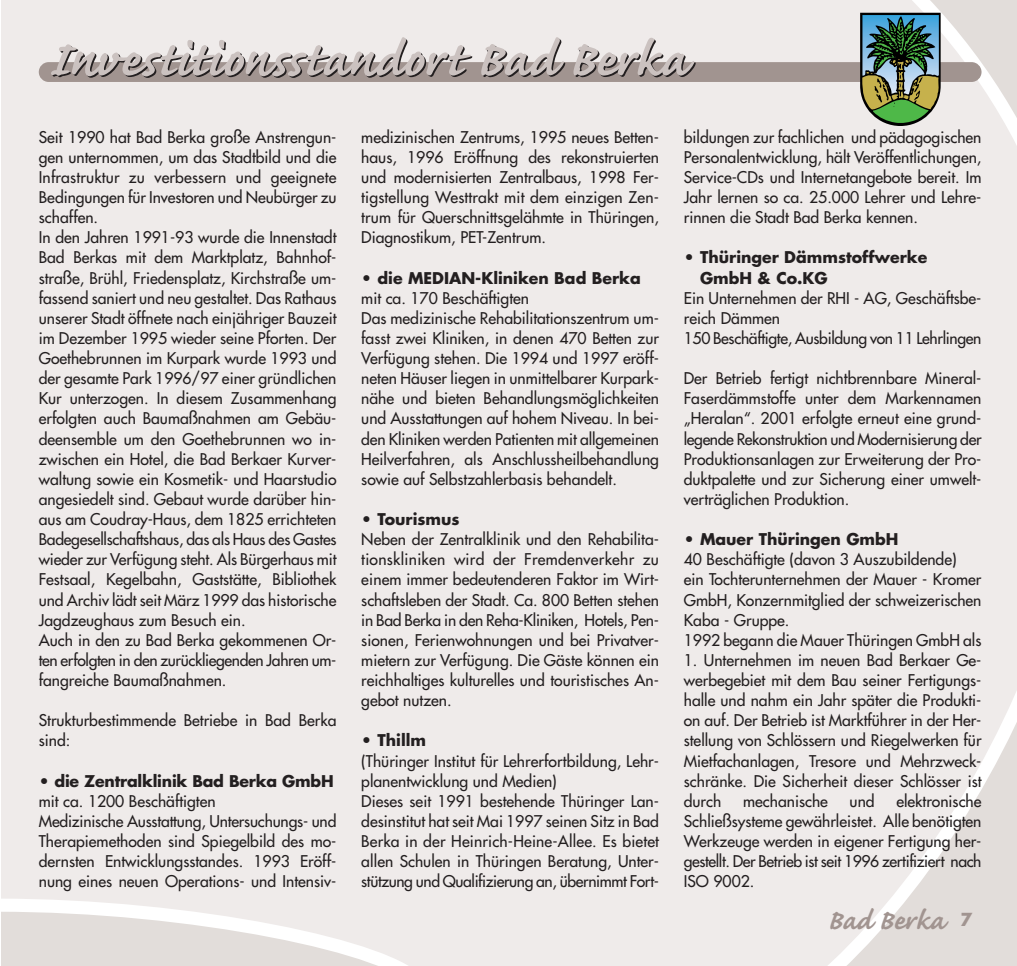
<style>
.page{position:relative;width:1017px;height:966px;background:#fff}
.page>*{position:absolute;margin:0;border:0;box-sizing:border-box;transform-origin:0 0}
.t1{font:700 63px "Caflisch Script";color:#231f20}
.t2{font:700 35px "Caflisch Script";letter-spacing:.005em;color:#a19490}
.t3{font:15.75px/20.1px "Futura";color:#231f20}
.t4{font:700 15.75px/20.1px "Futura";color:#231f20}
.s1{font-family:"Futura";font-size:17.5px}
</style>
<div class="page">
<div style="left:2px;top:0;width:1015px;height:966px;background:#efebea"></div>
<div style="left:39px;top:62px;width:942px;height:20px;background:#a19490;border-radius:10px"></div>
<svg style="left:860px;top:13px;width:80px;height:113px"></svg>
<h1 class="t1" style="left:50px;top:39px;width:639px">Investitionsstandort Bad Berka</h1>
<p class="t3" style="left:39px;top:128px;width:299px">Seit 1990 hat Bad Berka große Anstrengun&shy;gen unternommen, um das Stadtbild und die Infrastruktur zu verbessern und geeignete Bedingungen für Investoren und Neubürger zu schaffen.<br>In den Jahren 1991-93 wurde die Innenstadt Bad Berkas mit dem Marktplatz, Bahnhof&shy;straße, Brühl, Friedensplatz, Kirchstraße um&shy;fassend saniert und neu gestaltet. Das Rathaus unserer Stadt öffnete nach einjähriger Bauzeit im Dezember 1995 wieder seine Pforten. Der Goethebrunnen im Kurpark wurde 1993 und der gesamte Park 1996/97 einer gründlichen Kur unterzogen. In diesem Zusammenhang erfolgten auch Baumaßnahmen am Gebäu&shy;deensemble um den Goethebrunnen wo in&shy;zwischen ein Hotel, die Bad Berkaer Kurver&shy;waltung sowie ein Kosmetik- und Haarstudio angesiedelt sind. Gebaut wurde darüber hin&shy;aus am Coudray-Haus, dem 1825 errichteten Badegesellschaftshaus, das als Haus des Gastes wieder zur Verfügung steht. Als Bürgerhaus mit Festsaal, Kegelbahn, Gaststätte, Bibliothek und Archiv lädt seit März 1999 das historische Jagdzeughaus zum Besuch ein.<br>Auch in den zu Bad Berka gekommenen Or&shy;ten erfolgten in den zurückliegenden Jahren um&shy;fangreiche Baumaßnahmen.</p>
<p class="t3" style="left:39px;top:711px;width:299px">Strukturbestimmende Betriebe in Bad Berka sind:</p>
<p class="t4" style="left:39px;top:772px;width:296px">• die Zentralklinik Bad Berka GmbH</p>
<p class="t3" style="left:39px;top:792px;width:299px">mit ca. 1200 Beschäftigten<br>Medizinische Ausstattung, Untersuchungs- und Therapiemethoden sind Spiegelbild des mo&shy;dernsten Entwicklungsstandes. 1993 Eröff&shy;nung eines neuen Operations- und Intensiv-</p>
<p class="t3" style="left:361px;top:128px;width:299px;text-align:justify">medizinischen Zentrums, 1995 neues Betten&shy;haus, 1996 Eröffnung des rekonstruierten und modernisierten Zentralbaus, 1998 Fer&shy;tigstellung Westtrakt mit dem einzigen Zen&shy;trum für Querschnittsgelähmte in Thüringen, Diagnostikum, PET-Zentrum.</p>
<p class="t4" style="left:361px;top:269px;width:281px">• die MEDIAN-Kliniken Bad Berka</p>
<p class="t3" style="left:361px;top:289px;width:299px">mit ca. 170 Beschäftigten<br>Das medizinische Rehabilitationszentrum um&shy;fasst zwei Kliniken, in denen 470 Betten zur Verfügung stehen. Die 1994 und 1997 eröff&shy;neten Häuser liegen in unmittelbarer Kurpark&shy;nähe und bieten Behandlungsmöglichkeiten und Ausstattungen auf hohem Niveau. In bei&shy;den Kliniken werden Patienten mit allgemeinen Heilverfahren, als Anschlussheilbehandlung sowie auf Selbstzahlerbasis behandelt.</p>
<p class="t4" style="left:361px;top:510px;width:100px">• Tourismus</p>
<p class="t3" style="left:361px;top:530px;width:299px;text-align:justify">Neben der Zentralklinik und den Rehabilita&shy;tionskliniken wird der Fremdenverkehr zu einem immer bedeutenderen Faktor im Wirt&shy;schaftsleben der Stadt. Ca. 800 Betten stehen in Bad Berka in den Reha-Kliniken, Hotels, Pen&shy;sionen, Ferienwohnungen und bei Privatver&shy;mietern zur Verfügung. Die Gäste können ein reichhaltiges kulturelles und touristisches An&shy;gebot nutzen.</p>
<p class="t4" style="left:361px;top:732px;width:66px">• Thillm</p>
<p class="t3" style="left:361px;top:752px;width:299px">(Thüringer Institut für Lehrerfortbildung, Lehr&shy;planentwicklung und Medien)<br>Dieses seit 1991 bestehende Thüringer Lan&shy;desinstitut hat seit Mai 1997 seinen Sitz in Bad Berka in der Heinrich-Heine-Allee. Es bietet allen Schulen in Thüringen Beratung, Unter&shy;stützung und Qualifizierung an, übernimmt Fort-</p>
<p class="t3" style="left:684px;top:128px;width:299px;text-align:justify">bildungen zur fachlichen und pädagogischen Personalentwicklung, hält Veröffentlichungen, Service-CDs und Internetangebote bereit. Im Jahr lernen so ca. 25.000 Lehrer und Lehre&shy;rinnen die Stadt Bad Berka kennen.</p>
<p class="t4" style="left:700px;top:249px;width:229px;text-indent:-16px">• Thüringer Dämmstoffwerke<br>GmbH &amp; Co.KG</p>
<p class="t3" style="left:684px;top:289px;width:299px">Ein Unternehmen der RHI - AG, Geschäftsbe&shy;reich Dämmen<br>150 Beschäftigte, Ausbildung von 11 Lehrlingen</p>
<p class="t3" style="left:684px;top:369px;width:299px;text-align:justify">Der Betrieb fertigt nichtbrennbare Mineral-Faserdämmstoffe unter dem Markennamen „Heralan“. 2001 erfolgte erneut eine grund&shy;legende Rekonstruktion und Modernisierung der Produktionsanlagen zur Erweiterung der Pro&shy;duktpalette und zur Sicherung einer umwelt&shy;verträglichen Produktion.</p>
<p class="t4" style="left:684px;top:531px;width:216px">• Mauer Thüringen GmbH</p>
<p class="t3" style="left:684px;top:551px;width:299px">40 Beschäftigte (davon 3 Auszubildende)<br>ein Tochterunternehmen der Mauer - Kromer GmbH, Konzernmitglied der schweizerischen Kaba - Gruppe.<br>1992 begann die Mauer Thüringen GmbH als</p>
<p class="t3" style="left:684px;top:651px;width:299px;text-align:justify">1. Unternehmen im neuen Bad Berkaer Ge&shy;werbegebiet mit dem Bau seiner Fertigungs&shy;halle und nahm ein Jahr später die Produkti&shy;on auf. Der Betrieb ist Marktführer in der Her&shy;stellung von Schlössern und Riegelwerken für Mietfachanlagen, Tresore und Mehrzweck&shy;schränke. Die Sicherheit dieser Schlösser ist durch</p>
<p class="t3" style="left:684px;top:792px;width:299px;text-align:justify;text-indent:213px">elektronische Schließsysteme gewährleistet. Alle benötigten Werkzeuge werden in eigener Fertigung her&shy;gestellt. Der Betrieb ist seit 1996 zertifiziert nach ISO 9002.</p>
<p class="t3" style="left:743px;top:792px;width:86px">mechanische</p>
<p class="t3" style="left:849px;top:792px;width:27px">und</p>
<h2 class="t2" style="left:827px;top:908px;width:147px">Bad Berka <span class="s1">7</span></h2>
</div>
